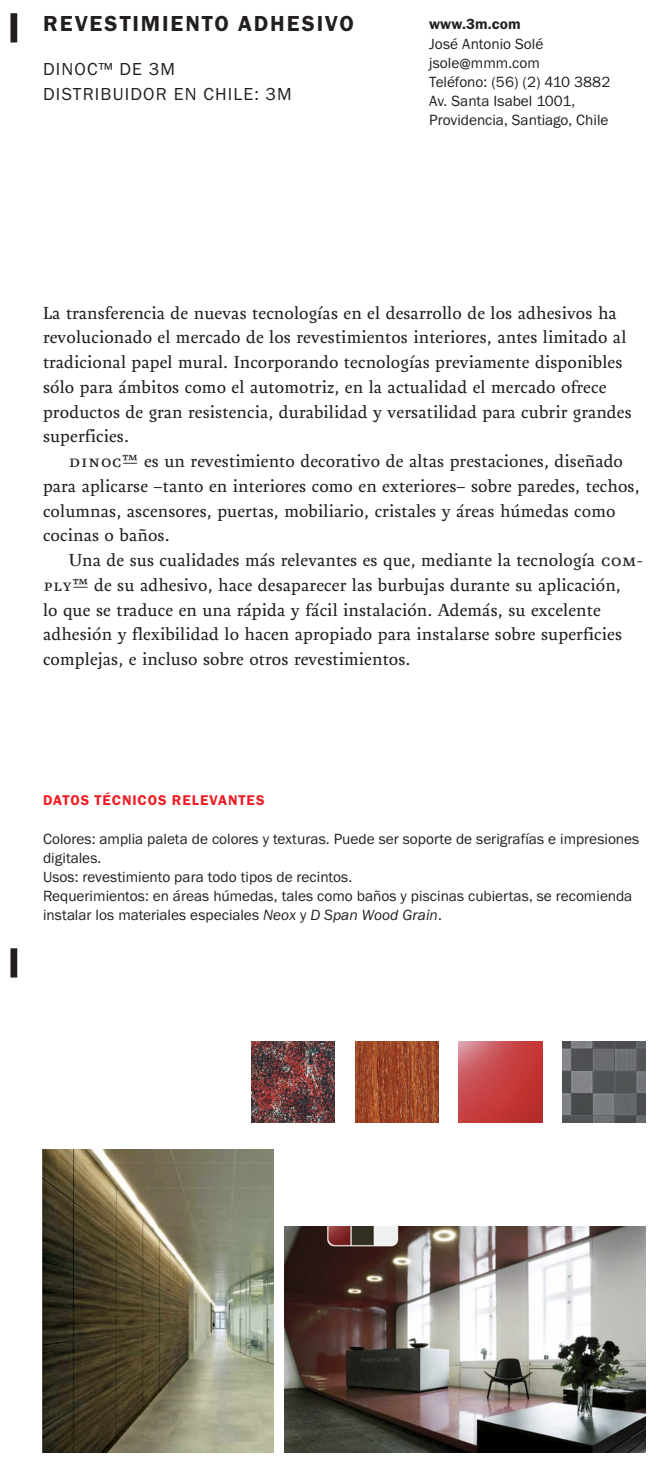
<style>
.page{position:relative;width:669px;height:1476px;background:#fff}
.page>*{position:absolute;margin:0;border:0;box-sizing:border-box;transform-origin:0 0}
.t1{font:600 22.5px "Franklin Gothic FS";letter-spacing:.085em;color:#231f20}
.t2{font:18px/24.8px "Queltehue Pro";letter-spacing:.005em;color:#231f20}
.Textos_anexos{font:18px "Franklin Gothic FS";letter-spacing:.065em;color:#231f20}
.t3{font:15.3px/19.1px "Franklin Gothic FS";color:#231f20}
.t4{font:600 15.3px "Franklin Gothic FS";letter-spacing:.005em;color:#231f20}
.Bibliografía{font:600 14.62px "Franklin Gothic FS";letter-spacing:.065em;color:#ee1d23}
.s1{font-style:italic}
</style>
<div class="page">
<div style="left:10px;top:13px;width:7px;height:29px;background:#231f20"></div>
<div style="left:10px;top:948px;width:7px;height:30px;background:#231f20"></div>
<img style="left:42px;top:1150px;width:231px;height:302px">
<img style="left:284px;top:1227px;width:361px;height:225px">
<img style="left:251px;top:1041px;width:83px;height:81px">
<img style="left:355px;top:1041px;width:83px;height:81px">
<img style="left:458px;top:1041px;width:84px;height:81px">
<img style="left:562px;top:1041px;width:83px;height:81px">
<p class="t1" style="left:43px;top:11px;width:312px">REVESTIMIENTO ADHESIVO</p>
<p class="Textos_anexos" style="left:43px;top:59px;width:133px">DINOC™ DE 3M</p>
<p class="Textos_anexos" style="left:43px;top:84px;width:250px">DISTRIBUIDOR EN CHILE: 3M</p>
<p class="t4" style="left:429px;top:16px;width:93px">www.3m.com</p>
<p class="t3" style="left:429px;top:34px;width:116px">José Antonio Solé</p>
<p class="t3" style="left:429px;top:53px;width:112px">jsole@mmm.com</p>
<p class="t3" style="left:429px;top:72px;width:182px">Teléfono: (56) (2) 410 3882</p>
<p class="t3" style="left:429px;top:92px;width:181px">Av. Santa Isabel 1001,<br>Providencia, Santiago, Chile</p>
<p class="t2" style="left:43px;top:300px;width:590px">La transferencia de nuevas tecnologías en el desarrollo de los adhesivos ha revolucionado el mercado de los revestimientos interiores, antes limitado al tradicional papel mural. Incorporando tecnologías previamente disponibles sólo para ámbitos como el automotriz, en la actualidad el mercado ofrece productos de gran resistencia, durabilidad y versatilidad para cubrir grandes superficies.</p>
<p class="t2" style="left:43px;top:449px;width:598px;text-indent:26px">dinoc™ es un revestimiento decorativo de altas prestaciones, diseñado para aplicarse –tanto en interiores como en exteriores– sobre paredes, techos, columnas, ascensores, puertas, mobiliario, cristales y áreas húmedas como cocinas o baños.</p>
<p class="t2" style="left:43px;top:548px;width:601px;text-indent:26px">Una de sus cualidades más relevantes es que, mediante la tecnología com﹣ ply™ de su adhesivo, hace desaparecer las burbujas durante su aplicación,<br>lo que se traduce en una rápida y fácil instalación. Además, su excelente adhesión y flexibilidad lo hacen apropiado para instalarse sobre superficies complejas, e incluso sobre otros revestimientos.</p>
<p class="Bibliografía" style="left:43px;top:792px;width:223px">DATOS TÉCNICOS RELEVANTES</p>
<p class="t3" style="left:43px;top:829px;width:597px">Colores: amplia paleta de colores y texturas. Puede ser soporte de serigrafías e impresiones digitales.</p>
<p class="t3" style="left:43px;top:867px;width:310px">Usos: revestimiento para todo tipos de recintos.</p>
<p class="t3" style="left:43px;top:887px;width:590px">Requerimientos: en áreas húmedas, tales como baños y piscinas cubiertas, se recomienda instalar los materiales especiales <span class="s1">Neox</span> y <span class="s1">D Span Wood Grain</span>.</p>
</div>
